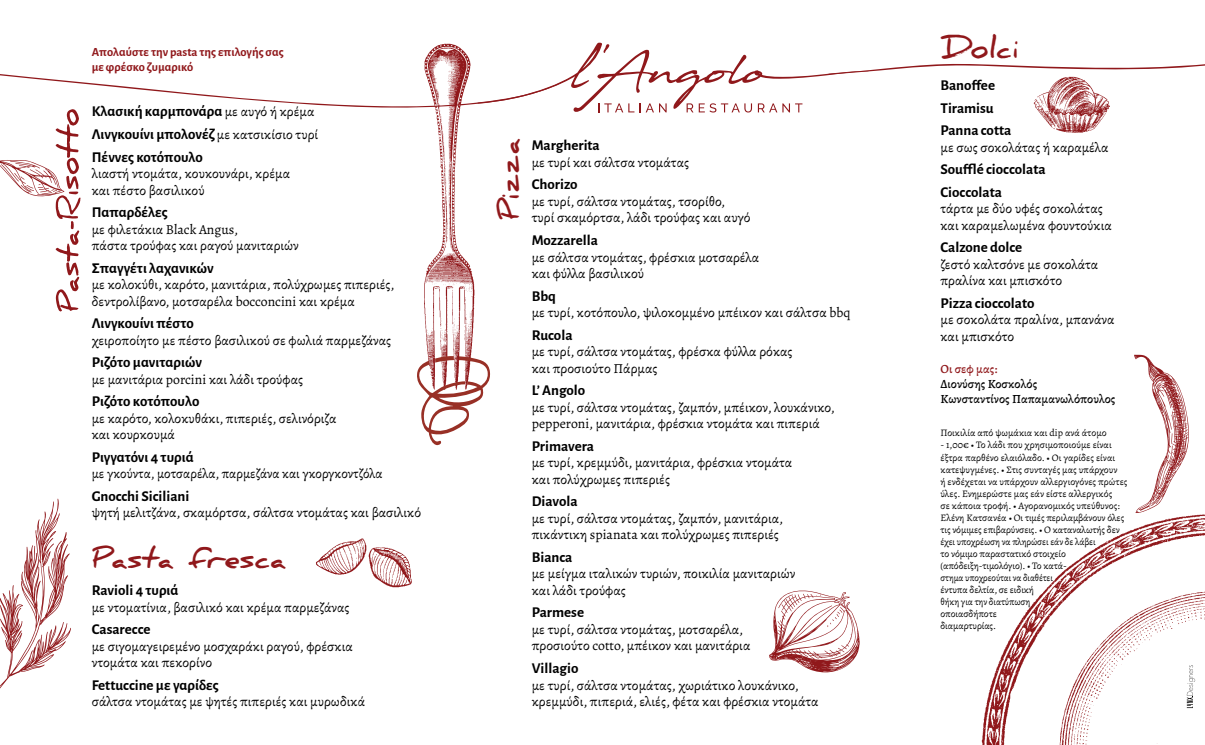
<style>
.page{position:relative;width:1205px;height:745px;background:#fff}
.page>*{position:absolute;margin:0;border:0;box-sizing:border-box;transform-origin:0 0}
.t1{font:700 28.75px "Daniel";color:#90181b}
.t2{font:700 15px/22.5px "Alegreya Sans";color:#000}
.t3{font:13.75px/16.5px "Alegreya";color:#000}
.t4{font:13.75px "Alegreya";color:#000;scale:.96 1}
.t5{font:700 12.5px/15px "Alegreya Sans";color:#90181b}
.t6{font:500 12.5px/15px "Alegreya";color:#000}
.t7{font:500 12.5px "Alegreya";color:#90181b}
.t8{font:10px/12px "Alegreya";letter-spacing:-.01em;color:#000}
.s1{font-family:"Alegreya";font-weight:400;font-size:13.75px}
</style>
<div class="page">
<svg style="left:769px;top:590px;width:91px;height:82px"></svg>
<svg style="left:0;top:498px;width:71px;height:191px"></svg>
<svg style="left:1134px;top:354px;width:55px;height:122px"></svg>
<svg style="left:0;top:42px;width:1205px;height:269px"></svg>
<img style="left:956px;top:476px;width:249px;height:268px">
<img style="left:1022px;top:70px;width:89px;height:63px">
<img style="left:316px;top:538px;width:96px;height:50px">
<svg style="left:1187px;top:664px;width:8px;height:43px"></svg>
<img style="left:415px;top:43px;width:67px;height:313px">
<svg style="left:417px;top:356px;width:73px;height:89px"></svg>
<p class="t5" style="left:92px;top:44px;width:194px">Απολαύστε την pasta της επιλογής σας με φρέσκο ζυμαρικό</p>
<p class="t2" style="left:92px;top:99px;width:228px">Κλασική καρμπονάρα <span class="s1">με αυγό ή κρέμα<br></span>Λινγκουίνι μπολονέζ <span class="s1">με κατσικίσιο τυρί<br></span>Πέννες κοτόπουλο</p>
<p class="t3" style="left:92px;top:165px;width:200px">λιαστή ντομάτα, κουκουνάρι, κρέμα και πέστο βασιλικού</p>
<p class="t2" style="left:92px;top:200px;width:78px">Παπαρδέλες</p>
<p class="t3" style="left:92px;top:220px;width:209px">με φιλετάκια Black Angus,<br>πάστα τρούφας και ραγού μανιταριών</p>
<p class="t2" style="left:92px;top:255px;width:124px">Σπαγγέτι λαχανικών</p>
<p class="t3" style="left:92px;top:276px;width:304px">με κολοκύθι, καρότο, μανιτάρια, πολύχρωμες πιπεριές, δεντρολίβανο, μοτσαρέλα bocconcini και κρέμα</p>
<p class="t2" style="left:92px;top:311px;width:103px">Λινγκουίνι πέστο</p>
<p class="t3" style="left:92px;top:331px;width:301px">χειροποίητο με πέστο βασιλικού σε φωλιά παρμεζάνας</p>
<p class="t2" style="left:92px;top:350px;width:112px">Ριζότο μανιταριών</p>
<p class="t3" style="left:92px;top:370px;width:213px">με μανιτάρια porcini και λάδι τρούφας</p>
<p class="t2" style="left:92px;top:389px;width:109px">Ριζότο κοτόπουλο</p>
<p class="t3" style="left:92px;top:409px;width:246px">με καρότο, κολοκυθάκι, πιπεριές, σελινόριζα και κουρκουμά</p>
<p class="t2" style="left:92px;top:444px;width:104px">Ριγγατόνι 4 τυριά</p>
<p class="t4" style="left:92px;top:465px;width:304px">με γκούντα, μοτσαρέλα, παρμεζάνα και γκοργκοντζόλα</p>
<p class="t2" style="left:92px;top:483px;width:99px">Gnocchi Siciliani</p>
<p class="t3" style="left:92px;top:504px;width:331px">ψητή μελιτζάνα, σκαμόρτσα, σάλτσα ντομάτας και βασιλικό</p>
<h1 class="t1" style="left:92px;top:540px;width:196px">Pasta fresca</h1>
<p class="t2" style="left:92px;top:577px;width:88px">Ravioli 4 τυριά</p>
<p class="t3" style="left:92px;top:598px;width:259px">με ντοματίνια, βασιλικό και κρέμα παρμεζάνας</p>
<p class="t2" style="left:92px;top:616px;width:60px">Casarecce</p>
<p class="t3" style="left:92px;top:637px;width:263px">με σιγομαγειρεμένο μοσχαράκι ραγού, φρέσκια ντομάτα και πεκορίνο</p>
<p class="t2" style="left:92px;top:672px;width:129px">Fettuccine με γαρίδες</p>
<p class="t3" style="left:92px;top:692px;width:275px">σάλτσα ντομάτας με ψητές πιπεριές και μυρωδικά</p>
<h1 class="t1" style="left:492px;top:219px;width:83px;rotate:-90deg">Pizza</h1>
<p class="t2" style="left:532px;top:133px;width:70px">Margherita</p>
<p class="t3" style="left:532px;top:154px;width:159px">με τυρί και σάλτσα ντομάτας</p>
<p class="t2" style="left:532px;top:172px;width:47px">Chorizo</p>
<p class="t3" style="left:532px;top:193px;width:220px">με τυρί, σάλτσα ντομάτας, τσορίθο, τυρί σκαμόρτσα, λάδι τρούφας και αυγό</p>
<p class="t2" style="left:532px;top:228px;width:68px">Μozzarella</p>
<p class="t3" style="left:532px;top:248px;width:229px">με σάλτσα ντομάτας, φρέσκια μοτσαρέλα και φύλλα βασιλικού</p>
<p class="t2" style="left:532px;top:283px;width:26px">Βbq</p>
<p class="t3" style="left:532px;top:304px;width:320px">με τυρί, κοτόπουλο, ψιλοκομμένο μπέικον και σάλτσα bbq</p>
<p class="t2" style="left:532px;top:322px;width:42px">Rucola</p>
<p class="t3" style="left:532px;top:343px;width:262px">με τυρί, σάλτσα ντομάτας, φρέσκα φύλλα ρόκας και προσιούτο Πάρμας</p>
<p class="t2" style="left:532px;top:378px;width:55px">L’ Αngolo</p>
<p class="t3" style="left:532px;top:398px;width:304px">με τυρί, σάλτσα ντομάτας, ζαμπόν, μπέικον, λουκάνικο, pepperoni, μανιτάρια, φρέσκια ντομάτα και πιπεριά</p>
<p class="t2" style="left:532px;top:433px;width:64px">Primavera</p>
<p class="t3" style="left:532px;top:454px;width:262px">με τυρί, κρεμμύδι, μανιτάρια, φρέσκια ντομάτα και πολύχρωμες πιπεριές</p>
<p class="t2" style="left:532px;top:489px;width:47px">Diavola</p>
<p class="t3" style="left:532px;top:509px;width:253px">με τυρί, σάλτσα ντομάτας, ζαμπόν, μανιτάρια, πικάντικη spianata και πολύχρωμες πιπεριές</p>
<p class="t2" style="left:532px;top:544px;width:42px">Bianca</p>
<p class="t3" style="left:532px;top:565px;width:265px">με μείγμα ιταλικών τυριών, ποικιλία μανιταριών και λάδι τρούφας</p>
<p class="t2" style="left:532px;top:600px;width:54px">Parmese</p>
<p class="t3" style="left:532px;top:620px;width:220px">με τυρί, σάλτσα ντομάτας, μοτσαρέλα, προσιούτο cotto, μπέικον και μανιτάρια</p>
<p class="t2" style="left:532px;top:655px;width:48px">Villagio</p>
<p class="t3" style="left:532px;top:676px;width:288px">με τυρί, σάλτσα ντομάτας, χωριάτικο λουκάνικο, κρεμμύδι, πιπεριά, ελιές, φέτα και φρέσκια ντομάτα</p>
<h1 class="t1" style="left:940px;top:31px;width:80px">Dolci</h1>
<p class="t2" style="left:940px;top:73px;width:72px">Banoffee<br>Tiramisu<br>Panna cotta</p>
<p class="t3" style="left:940px;top:139px;width:170px">με σως σοκολάτας ή καραμέλα</p>
<p class="t2" style="left:940px;top:157px;width:107px">Soufflé cioccolata<br>Cioccolata</p>
<p class="t3" style="left:940px;top:200px;width:173px">τάρτα με δύο υφές σοκολάτας και καραμελωμένα φουντούκια</p>
<p class="t2" style="left:940px;top:235px;width:83px">Calzone dolce</p>
<p class="t3" style="left:940px;top:256px;width:159px">ζεστό καλτσόνε με σοκολάτα πραλίνα και μπισκότο</p>
<p class="t2" style="left:940px;top:290px;width:96px">Pizza cioccolato</p>
<p class="t3" style="left:940px;top:311px;width:176px">με σοκολάτα πραλίνα, μπανάνα και μπισκότο</p>
<p class="t7" style="left:940px;top:360px;width:58px">Οι σεφ μας:</p>
<p class="t6" style="left:940px;top:376px;width:176px">Διονύσης Κοσκολός<br>Κωνσταντίνος Παπαμανωλόπουλος</p>
<p class="t8" style="left:940px;top:427px;width:168px">Ποικιλία από ψωμάκια και dip ανά άτομο</p>
<p class="t8" style="left:940px;top:439px;width:188px">- 1,00€ • Το λάδι που χρησιμοποιούμε είναι έξτρα παρθένο ελαιόλαδο. • Οι γαρίδες είναι κατεψυγμένες. • Στις συνταγές μας υπάρχουν<br>ή ενδέχεται να υπάρχουν αλλεργιογόνες πρώτες ύλες. Ενημερώστε μας εάν είστε αλλεργικός<br>σε κάποια τροφή. • Αγορανομικός υπεύθυνος:<br>Ελένη Κατσανέα • Οι τιμές περιλαμβάνουν όλες τις νόμιμες επιβαρύνσεις. • Ο καταναλωτής δεν έχει υποχρέωση να πληρώσει εάν δε λάβει<br>το νόμιμο παραστατικό στοιχείο (απόδειξη-τιμολόγιο). • Το κατά-<br>στημα υποχρεούται να διαθέτει<br>έντυπα δελτία, σε ειδική<br>θήκη για την διατύπωση<br>οποιασδήποτε<br>διαμαρτυρίας.</p>
</div>
